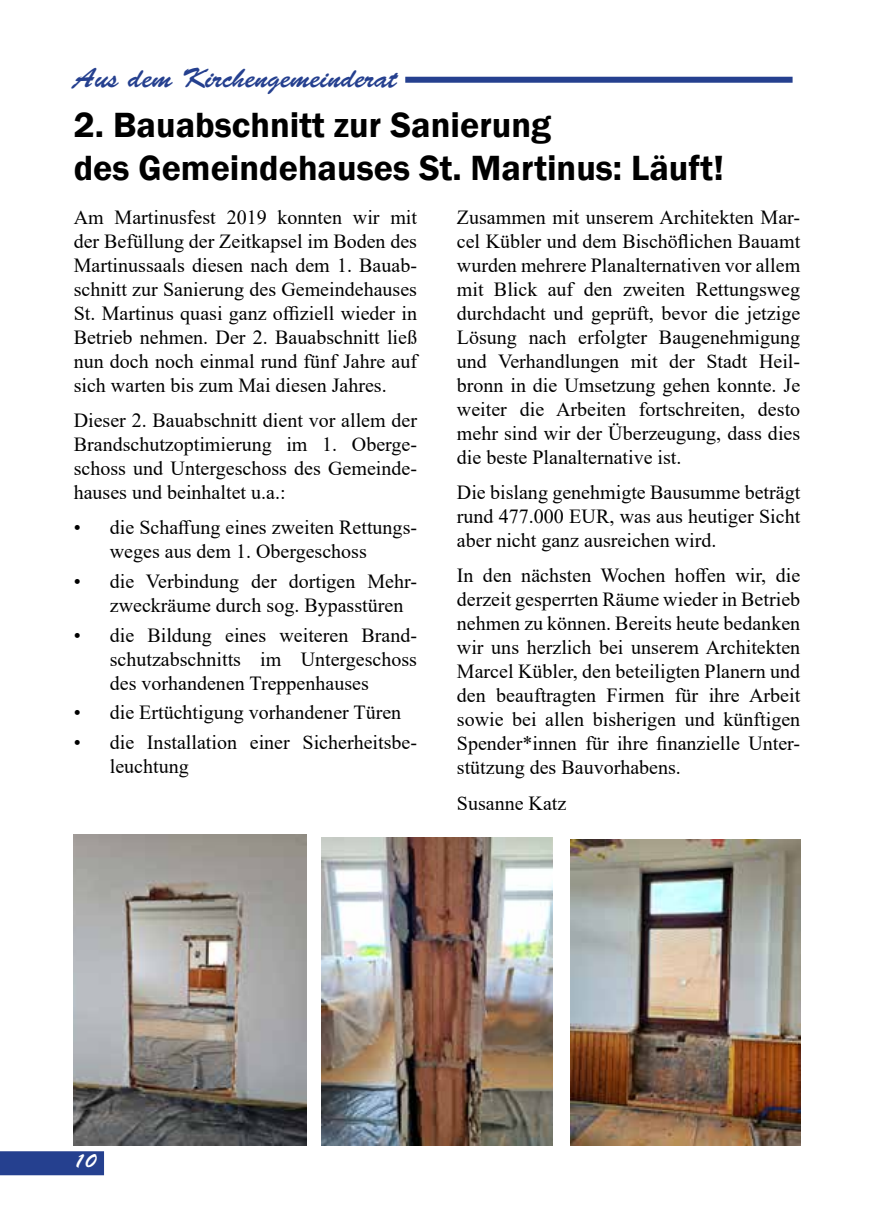
<style>
.page{position:relative;width:874px;height:1225px;background:#fff}
.page>*{position:absolute;margin:0;border:0;box-sizing:border-box;transform-origin:0 0}
.t1{font:600 36px/43.2px "Franklin Gothic";color:#000}
.t2{font:28px "Brush Script Std";color:#25408f}
.t3{font:20px/24px "Times New Roman";color:#000;text-align:justify}
.t4{font:20px "Brush Script Std";color:#fff}
</style>
<div class="page">
<div style="left:0;top:1151px;width:104px;height:24px;background:#25408f"></div>
<div style="left:405px;top:77px;width:387px;height:6px;background:#25408f"></div>
<img style="left:321px;top:837px;width:231px;height:308px">
<img style="left:570px;top:839px;width:229px;height:306px">
<img style="left:74px;top:835px;width:232px;height:310px">
<h2 class="t2" style="left:73px;top:62px;width:325px">Aus dem Kirchengemeinderat</h2>
<h1 class="t1" style="left:74px;top:104px;width:651px">2. Bauabschnitt zur Sanierung<br>des Gemeindehauses St. Martinus: Läuft!</h1>
<p class="t3" style="left:74px;top:204px;width:345px">Am Martinusfest 2019 konnten wir mit der Befüllung der Zeitkapsel im Boden des Martinussaals diesen nach dem 1. Bauab&shy;schnitt zur Sanierung des Gemeindehauses St. Martinus quasi ganz offiziell wieder in Betrieb nehmen. Der 2. Bauabschnitt ließ nun doch noch einmal rund fünf Jahre auf sich warten bis zum Mai diesen Jahres.</p>
<p class="t3" style="left:74px;top:408px;width:345px">Dieser 2. Bauabschnitt dient vor allem der Brandschutzoptimierung im 1. Oberge&shy;schoss und Untergeschoss des Gemeinde&shy;hauses und beinhaltet u.a.:</p>
<p class="t3" style="left:110px;top:515px;width:309px;text-indent:-36px">• die Schaffung eines zweiten Rettungs&shy;weges aus dem 1. Obergeschoss</p>
<p class="t3" style="left:110px;top:569px;width:309px;text-indent:-36px">• die Verbindung der dortigen Mehr&shy;zweckräume durch sog. Bypasstüren</p>
<p class="t3" style="left:110px;top:622px;width:309px;text-indent:-36px">• die Bildung eines weiteren Brand&shy;schutzabschnitts im Untergeschoss des vorhandenen Treppenhauses</p>
<p class="t3" style="left:74px;top:700px;width:329px">• die Ertüchtigung vorhandener Türen</p>
<p class="t3" style="left:110px;top:730px;width:309px;text-indent:-36px">• die Installation einer Sicherheitsbe&shy;leuchtung</p>
<p class="t3" style="left:456px;top:204px;width:345px">Zusammen mit unserem Architekten Mar&shy;cel Kübler und dem Bischöflichen Bauamt wurden mehrere Planalternativen vor allem mit Blick auf den zweiten Rettungsweg durchdacht und geprüft, bevor die jetzige Lösung nach erfolgter Baugenehmigung und Verhandlungen mit der Stadt Heil&shy;bronn in die Umsetzung gehen konnte. Je weiter die Arbeiten fortschreiten, desto mehr sind wir der Überzeugung, dass dies die beste Planalternative ist.</p>
<p class="t3" style="left:456px;top:480px;width:345px">Die bislang genehmigte Bausumme beträgt rund 477.000 EUR, was aus heutiger Sicht aber nicht ganz ausreichen wird.</p>
<p class="t3" style="left:456px;top:563px;width:345px">In den nächsten Wochen hoffen wir, die derzeit gesperrten Räume wieder in Betrieb nehmen zu können. Bereits heute bedanken wir uns herzlich bei unserem Architekten Marcel Kübler, den beteiligten Planern und den beauftragten Firmen für ihre Arbeit sowie bei allen bisherigen und künftigen Spender*innen für ihre finanzielle Unter&shy;stützung des Bauvorhabens.</p>
<p class="t3" style="left:456px;top:790px;width:111px">Susanne Katz</p>
<p class="t4" style="left:73px;top:1149px;width:24px">10</p>
</div>
